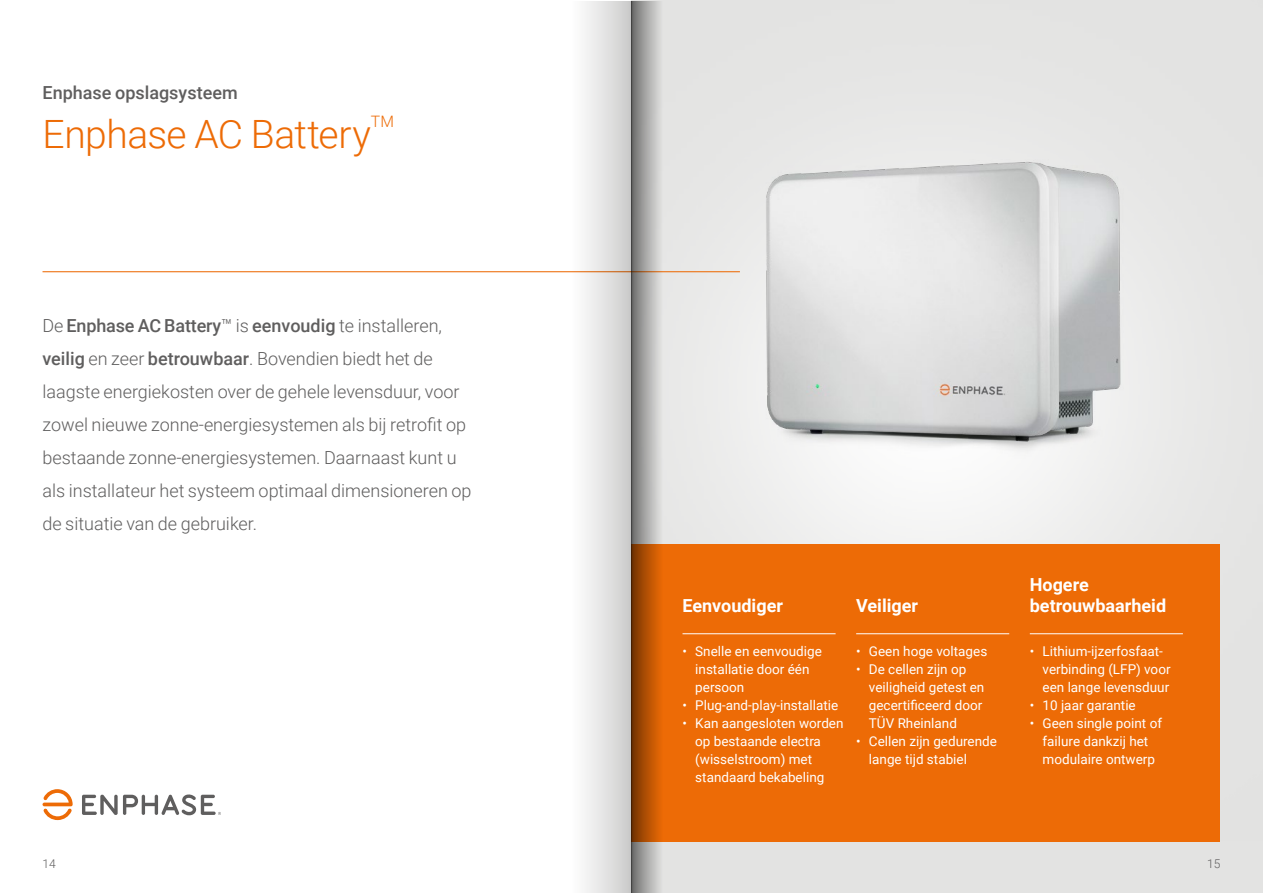
<style>
.page{position:relative;width:1263px;height:893px;background:#fff}
.page>*{position:absolute;margin:0;border:0;box-sizing:border-box;transform-origin:0 0}
.t1{font:300 39px "Roboto";letter-spacing:-.01em;color:#ed6b06}
.t2{font:300 18px/33px "Roboto";color:#5f5e5e}
.t3{font:700 18px/21px "Roboto";color:#fff}
.t4{font:500 18px "Roboto";color:#5f5e5e}
.t5{font:300 15.75px "Roboto";color:#ed6b06}
.t6{font:13.5px/18px "Roboto";color:#fff}
.t7{font:300 12px "Roboto";color:#5f5e5e}
.s1{font-weight:500}
</style>
<div class="page">
<div style="left:631px;top:0;width:632px;height:893px;background:#e3e3e2"></div>
<img style="left:662px;top:272px;width:460px;height:272px">
<div style="left:631px;top:544px;width:589px;height:298px;background:#ed6b06"></div>
<hr style="left:682px;top:633px;width:154px;height:1px;background:#fff">
<hr style="left:856px;top:633px;width:153px;height:1px;background:#fff">
<hr style="left:1030px;top:633px;width:153px;height:1px;background:#fff">
<hr style="left:43px;top:271px;width:697px;height:1px;background:#ed6b06">
<img style="left:716px;top:162px;width:428px;height:317px">
<svg style="left:43px;top:789px;width:30px;height:31px"></svg>
<svg style="left:82px;top:794px;width:139px;height:21px"></svg>
<svg style="left:631px;top:1px;width:31px;height:892px;background:#a8886e"></svg>
<div style="left:571px;top:1px;width:60px;height:892px;background:linear-gradient(to right,#fff,#cdcccc)"></div>
<h2 class="t4" style="left:43px;top:80px;width:197px">Enphase opslagsysteem</h2>
<h1 class="t1" style="left:43px;top:107px;width:330px">Enphase AC Battery</h1>
<p class="t5" style="left:371px;top:111px;width:25px">TM</p>
<p class="t2" style="left:43px;top:308px;width:430px">De <span class="s1">Enphase AC Battery</span>™ is <span class="s1">eenvoudig</span> te installeren, <span class="s1">veilig</span> en zeer <span class="s1">betrouwbaar</span>. Bovendien biedt het de laagste energiekosten over de gehele levensduur, voor zowel nieuwe zonne-energiesystemen als bij retrofit op bestaande zonne-energiesystemen. Daarnaast kunt u als installateur het systeem optimaal dimensioneren op de situatie van de gebruiker.</p>
<h2 class="t3" style="left:682px;top:594px;width:102px">Eenvoudiger</h2>
<h2 class="t3" style="left:856px;top:594px;width:64px">Veiliger</h2>
<p class="t6" style="left:695px;top:642px;width:128px;text-indent:-13px">• Snelle en eenvoudige installatie door één persoon</p>
<p class="t6" style="left:682px;top:696px;width:157px">• Plug-and-play-installatie</p>
<p class="t6" style="left:695px;top:714px;width:150px;text-indent:-13px">• Kan aangesloten worden op bestaande electra (wisselstroom) met standaard bekabeling</p>
<p class="t6" style="left:856px;top:642px;width:133px">• Geen hoge voltages</p>
<p class="t6" style="left:869px;top:660px;width:117px;text-indent:-13px">• De cellen zijn op veiligheid getest en gecertificeerd door<br>TÜV Rheinland</p>
<p class="t6" style="left:869px;top:732px;width:130px;text-indent:-13px">• Cellen zijn gedurende lange tijd stabiel</p>
<h2 class="t3" style="left:1030px;top:573px;width:138px">Hogere betrouwbaarheid</h2>
<p class="t6" style="left:1042px;top:642px;width:130px;text-indent:-13px">• Lithium-ijzerfosfaat&shy;verbinding (LFP) voor een lange levensduur</p>
<p class="t6" style="left:1030px;top:696px;width:107px">• 10 jaar garantie</p>
<p class="t6" style="left:1030px;top:714px;width:134px;text-align:center">• Geen single point of failure dankzij het modulaire ontwerp</p>
<p class="t7" style="left:43px;top:855px;width:15px">14</p>
<p class="t7" style="left:1207px;top:855px;width:15px">15</p>
</div>
